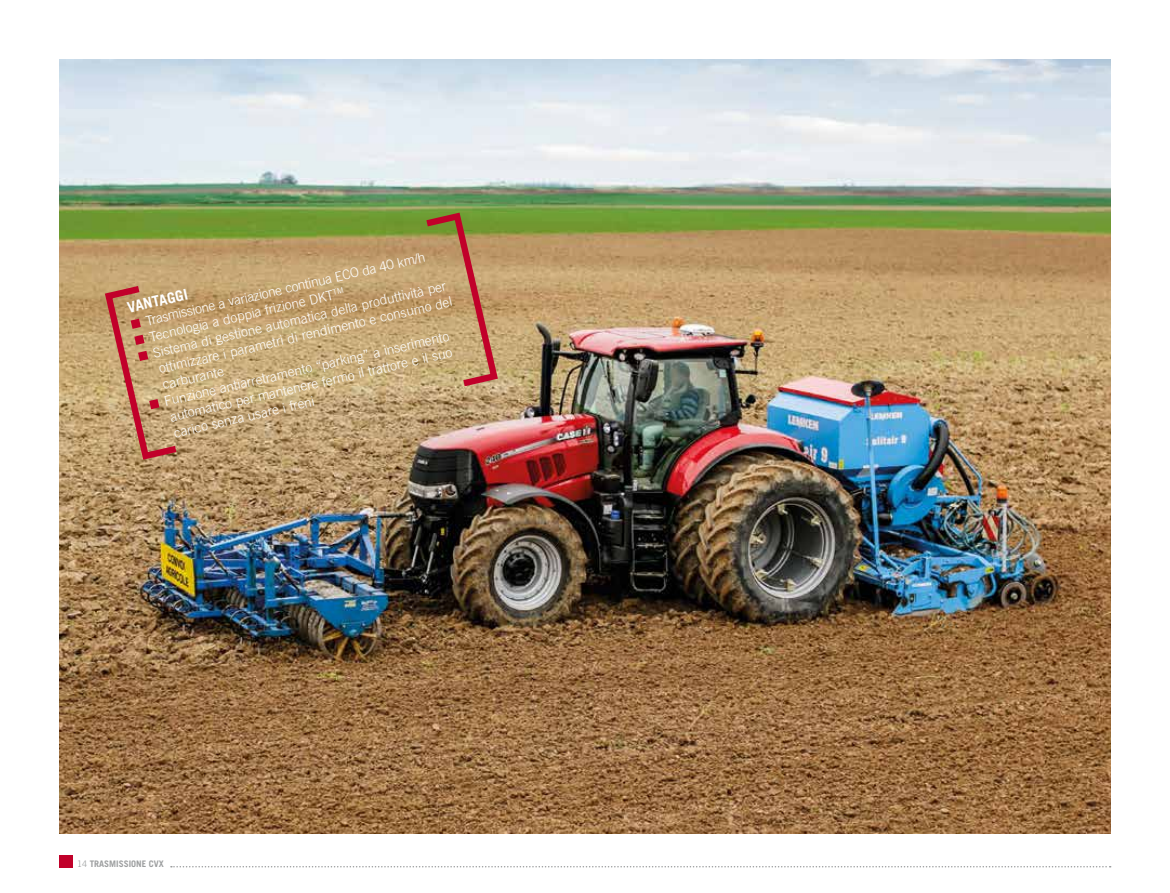
<style>
.page{position:relative;width:1170px;height:893px;background:#fff}
.page>*{position:absolute;margin:0;border:0;box-sizing:border-box;transform-origin:0 0}
.t1{font:700 15px "Trade Gothic LT Std";color:#fff}
.t2{font:300 13.5px/16.5px "Trade Gothic LT Std";color:#fff}
.t3{font:700 9px "Trade Gothic LT Std";color:#9c9e9f}
.s1{font-weight:300}
</style>
<div class="page">
<div style="left:60px;top:855px;width:13px;height:12px;background:#c1002a"></div>
<svg style="left:171px;top:866px;width:939px;height:1px"></svg>
<img style="left:60px;top:60px;width:1050px;height:773px">
<svg style="left:419px;top:209px;width:82px;height:182px;background:#b89263"></svg>
<svg style="left:101px;top:281px;width:82px;height:182px;background:#c2916a"></svg>
<p class="t2" style="left:144px;top:313px;width:304px;rotate:-13deg">Trasmissione a variazione continua ECO da 40 km/h Tecnologia a doppia frizione DKT<sup>TM<br></sup>Sistema di gestione automatica della produttività per ottimizzare i parametri di rendimento e consumo del carburante<br>Funzione antiarretramento “parking” a inserimento automatico per mantenere fermo il trattore e il suo carico senza usare i freni</p>
<p class="t1" style="left:126px;top:299px;width:63px;rotate:-13deg">VANTAGGI</p>
<p class="t3" style="left:77px;top:859px;width:88px"><span class="s1">14</span> TRASMISSIONE CVX</p>
</div>
